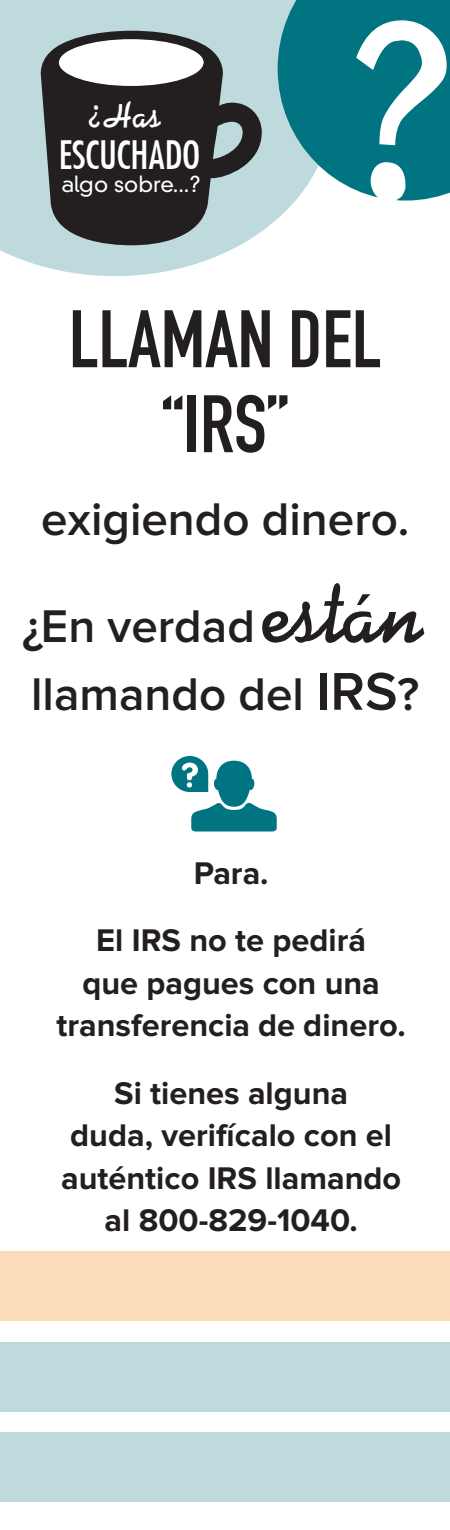
<style>
.page{position:relative;width:450px;height:1530px;background:#fff}
.page>*{position:absolute;margin:0;border:0;box-sizing:border-box;transform-origin:0 0}
.report_scams{font:301.25px "Di Normal";color:#fff}
.main_point{font:80px/85px "DIN Engschrift Std";color:#231f20;text-align:center}
.main_point-2{font:600 47.5px/67.5px "Proxima Nova";color:#231f20}
.t1{font:38.25px "Fuji Normal";color:#fff}
.t2{font:36.5px "Di Normal";color:#fff}
.the_3_points{font:700 32.5px/42.5px "Proxima Nova";color:#231f20;text-align:center}
.t3{font:300 21.5px "DIN Neuzeit Grotesk Std";letter-spacing:-.005em;color:#fff}
.s1{font-family:"Di Normal";font-weight:400;font-size:87.5px}
.s2{font-size:55px}
</style>
<div class="page">
<svg style="left:0;top:0;width:295px;height:276px;fill:#bfdadd"></svg>
<svg style="left:278px;top:0;width:172px;height:201px;background:#1b828e"></svg>
<svg style="left:171px;top:756px;width:106px;height:76px"></svg>
<div style="left:0;top:1251px;width:450px;height:70px;background:#fcdbb8"></div>
<div style="left:0;top:1342px;width:450px;height:69px;background:#bfdadd"></div>
<div style="left:0;top:1432px;width:450px;height:70px;background:#bfdadd"></div>
<svg style="left:41px;top:31px;width:221px;height:214px;background:#4e5354"></svg>
<div style="left:59px;top:39px;width:144px;height:47px;background:#fff;border-radius:50%"></div>
<p class="t2" style="left:89px;top:94px;width:75px">¿Has</p>
<p class="t1" style="left:59px;top:130px;width:143px">ESCUCHADO</p>
<p class="t3" style="left:62px;top:171px;width:140px">algo sobre...?</p>
<p class="report_scams" style="left:359px;top:-71px;width:124px">?</p>
<p class="main_point" style="left:69px;top:297px;width:314px">LLAMAN DEL “IRS”</p>
<p class="main_point-2" style="left:41px;top:486px;width:370px">exigiendo dinero.</p>
<p class="main_point-2" style="left:22px;top:594px;width:408px">¿En verdad <span class="s1">están </span>llamando del <span class="s2">IRS</span>?</p>
<p class="the_3_points" style="left:194px;top:852px;width:76px">Para.</p>
<p class="the_3_points" style="left:56px;top:920px;width:351px">El IRS no te pedirá<br>que pagues con una transferencia de dinero.</p>
<p class="the_3_points" style="left:61px;top:1072px;width:342px">Si tienes alguna<br>duda, verifícalo con el auténtico IRS llamando al 800-829-1040.</p>
</div>
